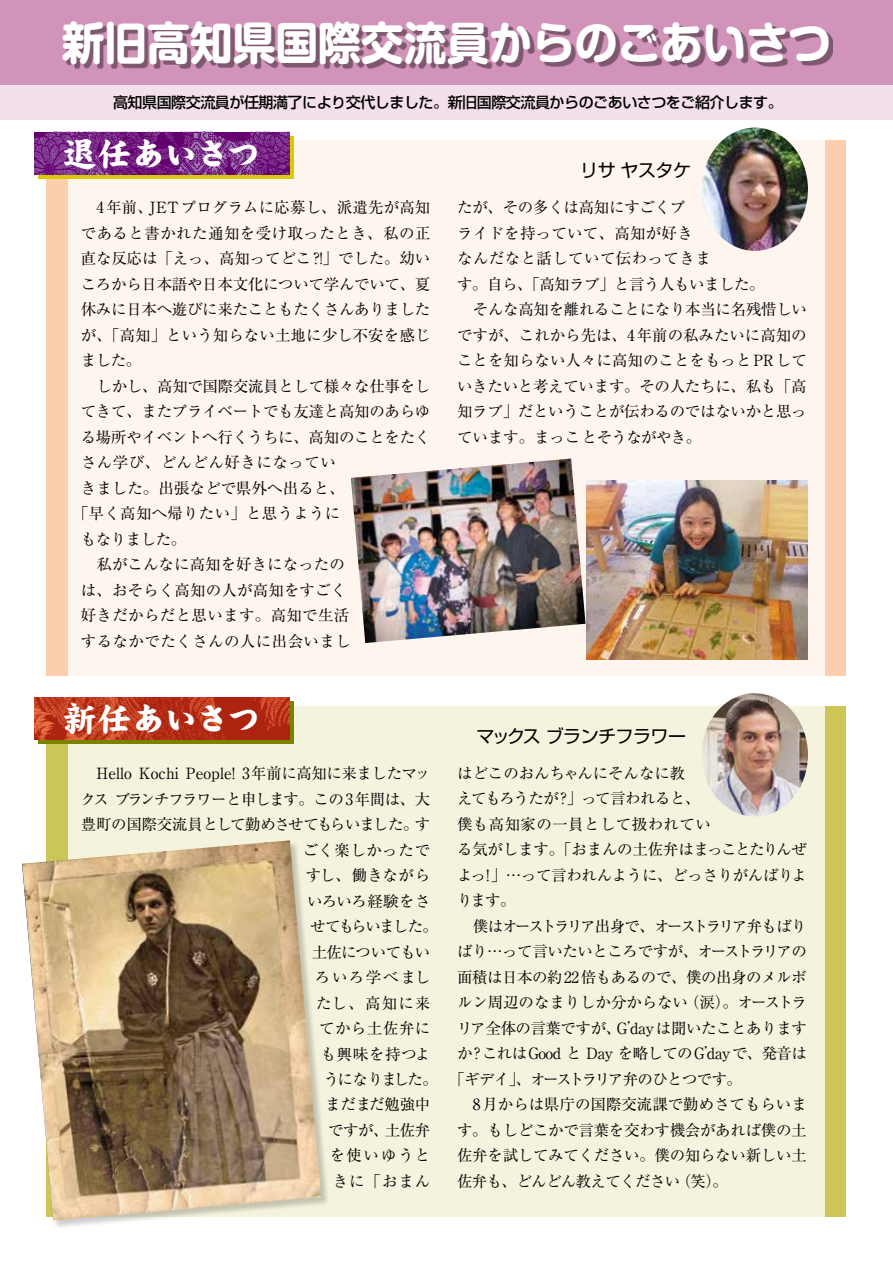
<style>
.page{position:relative;width:893px;height:1263px;background:#fff}
.page>*{position:absolute;margin:0;border:0;box-sizing:border-box;transform-origin:0 0}
.t1{font:700 45px "Shin M Go Pro";color:#fff;scale:.95 1}
.t2{font:34.5px "DF Kai Sho Std W14";letter-spacing:-.08em;color:#fff}
.t3{font:18px "Shin Go Pro";letter-spacing:-.03em;color:#000}
.t4{font:15.45px/25.5px "Ryumin Pro";letter-spacing:-.015em;color:#000}
.t5{font:15.45px "Ryumin Pro";letter-spacing:.005em;color:#000}
.t6{font:15.45px "Ryumin Pro";letter-spacing:-.04em;color:#000}
.t7{font:15.45px "Ryumin Pro";letter-spacing:.03em;color:#000}
.t8{font:15.45px "Ryumin Pro";letter-spacing:.02em;color:#000}
.t9{font:15.45px "Ryumin Pro";letter-spacing:.025em;color:#000}
.t10{font:15.45px "Ryumin Pro";letter-spacing:-.065em;color:#000}
.t11{font:15.45px "Ryumin Pro";letter-spacing:-.14em;color:#000}
.t12{font:15.45px "Ryumin Pro";letter-spacing:.035em;color:#000}
.t13{font:15.45px "Ryumin Pro";letter-spacing:.01em;color:#000}
.t14{font:15.45px "Ryumin Pro";letter-spacing:.04em;color:#000}
.t15{font:15.45px "Ryumin Pro";letter-spacing:-.115em;color:#000}
.t16{font:15.45px "Ryumin Pro";letter-spacing:-.06em;color:#000}
.t17{font:15.45px "Ryumin Pro";letter-spacing:-.105em;color:#000}
.t18{font:15.45px "Ryumin Pro";letter-spacing:.115em;color:#000}
.t19{font:500 15px "Shin Go Pro";letter-spacing:-.03em;color:#000}
</style>
<div class="page">
<div style="left:47px;top:706px;width:799px;height:510px;background:#cbc656"></div>
<div style="left:68px;top:706px;width:757px;height:510px;background:#f4f3dd"></div>
<div style="left:0;top:0;width:893px;height:98px;background:#d193b9"></div>
<div style="left:67px;top:25px;width:766px;height:43px;background:#000;opacity:.4"></div>
<div style="left:0;top:85px;width:893px;height:34px;background:#f3e0ea"></div>
<div style="left:47px;top:140px;width:799px;height:536px;background:#fbcfae"></div>
<div style="left:68px;top:140px;width:757px;height:536px;background:#fef5ee"></div>
<div style="left:38px;top:702px;width:255px;height:42px;background:#788300"></div>
<svg style="left:38px;top:136px;width:255px;height:43px"></svg>
<img style="left:351px;top:459px;width:235px;height:184px">
<img style="left:702px;top:128px;width:106px;height:123px">
<img style="left:702px;top:693px;width:106px;height:123px">
<img style="left:34px;top:697px;width:255px;height:43px">
<img style="left:34px;top:132px;width:255px;height:42px">
<img style="left:587px;top:480px;width:221px;height:179px">
<div style="left:22px;top:840px;width:308px;height:389px;background:#000;opacity:.2"></div>
<img style="left:22px;top:840px;width:299px;height:380px">
<h1 class="t1" style="left:62px;top:6px;width:812px">新旧高知県国際交流員からのごあいさつ</h1>
<p class="t19" style="left:113px;top:90px;width:671px">高知県国際交流員が任期満了により交代しました。新旧国際交流員からのごあいさつをご紹介します。</p>
<h2 class="t2" style="left:63px;top:134px;width:200px">退任あいさつ</h2>
<p class="t4" style="left:81px;top:194px;width:351px;text-align:justify;text-indent:16px">4年前、JETプログラムに応募し、派遣先が高知であると書かれた通知を受け取ったとき、私の正直な反応は「えっ、高知ってどこ?!」でした。幼いころから日本語や日本文化について学んでいて、夏休みに日本へ遊びに来たこともたくさんありましたが、「高知」という知らない土地に少し不安を感じました。</p>
<p class="t4" style="left:97px;top:372px;width:335px">しかし、高知で国際交流員として様々な仕事をし</p>
<p class="t4" style="left:81px;top:398px;width:351px">てきて、またプライベートでも友達と高知のあらゆ</p>
<p class="t4" style="left:81px;top:423px;width:351px">る場所やイベントへ行くうちに、高知のことをたく</p>
<p class="t12" style="left:81px;top:450px;width:257px">さん学び、どんどん好きになってい</p>
<p class="t5" style="left:81px;top:476px;width:266px">きました。出張などで県外へ出ると、</p>
<p class="t8" style="left:73px;top:501px;width:269px">「早く高知へ帰りたい」と思うように</p>
<p class="t4" style="left:81px;top:525px;width:107px">もなりました。</p>
<p class="t5" style="left:97px;top:552px;width:250px">私がこんなに高知を好きになったの</p>
<p class="t13" style="left:81px;top:578px;width:267px">は、おそらく高知の人が高知をすごく</p>
<p class="t9" style="left:81px;top:603px;width:270px">好きだからだと思います。高知で生活</p>
<p class="t7" style="left:81px;top:629px;width:272px">するなかでたくさんの人に出会いまし</p>
<h2 class="t2" style="left:63px;top:700px;width:200px">新任あいさつ</h2>
<p class="t5" style="left:97px;top:761px;width:335px">Hello Kochi People! 3年前に高知に来ましたマッ</p>
<p class="t10" style="left:81px;top:787px;width:351px">クス ブランチフラワーと申します。この3年間は、大</p>
<p class="t4" style="left:81px;top:810px;width:351px">豊町の国際交流員として勤めさせてもらいました。す</p>
<p class="t14" style="left:303px;top:838px;width:129px">ごく楽しかったで</p>
<p class="t4" style="left:306px;top:861px;width:126px">すし、働きながら</p>
<p class="t9" style="left:307px;top:888px;width:124px">いろいろ経験をさ</p>
<p class="t15" style="left:310px;top:914px;width:129px">せてもらいました。</p>
<p class="t16" style="left:312px;top:939px;width:120px">土佐についてもい</p>
<p class="t18" style="left:315px;top:965px;width:117px">ろいろ学べまし</p>
<p class="t4" style="left:316px;top:989px;width:115px">たし、高知に来</p>
<p class="t12" style="left:319px;top:1016px;width:112px">てから土佐弁に</p>
<p class="t14" style="left:321px;top:1041px;width:111px">も興味を持つよ</p>
<p class="t17" style="left:324px;top:1067px;width:116px">うになりました。</p>
<p class="t4" style="left:325px;top:1091px;width:107px">まだまだ勉強中</p>
<p class="t4" style="left:328px;top:1116px;width:103px">ですが、土佐弁</p>
<p class="t4" style="left:330px;top:1142px;width:102px">を使いゆうと</p>
<p class="t4" style="left:333px;top:1167px;width:99px">きに「おまん</p>
<p class="t3" style="left:580px;top:156px;width:112px">リサ ヤスタケ</p>
<p class="t4" style="left:457px;top:194px;width:230px">たが、その多くは高知にすごくプ</p>
<p class="t8" style="left:457px;top:221px;width:237px">ライドを持っていて、高知が好き</p>
<p class="t7" style="left:457px;top:246px;width:255px">なんだなと話していて伝わってきま</p>
<p class="t4" style="left:457px;top:270px;width:309px">す。自ら、「高知ラブ」と言う人もいました。</p>
<p class="t4" style="left:473px;top:296px;width:336px">そんな高知を離れることになり本当に名残惜しい</p>
<p class="t4" style="left:457px;top:321px;width:351px">ですが、これから先は、4年前の私みたいに高知の</p>
<p class="t5" style="left:457px;top:348px;width:351px">ことを知らない人々に高知のことをもっとPRして</p>
<p class="t4" style="left:457px;top:372px;width:351px">いきたいと考えています。その人たちに、私も「高</p>
<p class="t4" style="left:457px;top:398px;width:351px">知ラブ」だということが伝わるのではないかと思っ</p>
<p class="t4" style="left:457px;top:423px;width:245px">ています。まっことそうながやき。</p>
<p class="t3" style="left:477px;top:721px;width:211px">マックス ブランチフラワー</p>
<p class="t4" style="left:457px;top:759px;width:351px">はどこのおんちゃんにそんなに教<br>えてもろうたが?」って言われると、<br>僕も高知家の一員として扱われてい<br>る気がします。「おまんの土佐弁はまっことたりんぜよっ!」…って言われんように、どっさりがんばりよります。</p>
<p class="t11" style="left:473px;top:914px;width:335px">僕はオーストラリア出身で、オーストラリア弁もばり</p>
<p class="t4" style="left:457px;top:938px;width:351px">ばり…って言いたいところですが、オーストラリアの</p>
<p class="t4" style="left:457px;top:963px;width:351px">面積は日本の約22倍もあるので、僕の出身のメルボ</p>
<p class="t4" style="left:457px;top:989px;width:351px">ルン周辺のなまりしか分からない（涙）。オーストラ</p>
<p class="t4" style="left:457px;top:1014px;width:351px">リア全体の言葉ですが、G’dayは聞いたことあります</p>
<p class="t6" style="left:457px;top:1041px;width:351px">か?これはGood と Day を略してのG’dayで、発音は</p>
<p class="t6" style="left:449px;top:1067px;width:294px">「ギデイ」、オーストラリア弁のひとつです。</p>
<p class="t4" style="left:473px;top:1091px;width:335px">8月からは県庁の国際交流課で勤めさてもらいま</p>
<p class="t4" style="left:457px;top:1116px;width:351px">す。もしどこかで言葉を交わす機会があれば僕の土</p>
<p class="t4" style="left:457px;top:1142px;width:351px">佐弁を試してみてください。僕の知らない新しい土</p>
<p class="t6" style="left:457px;top:1169px;width:272px">佐弁も、どんどん教えてください（笑）。</p>
</div>
